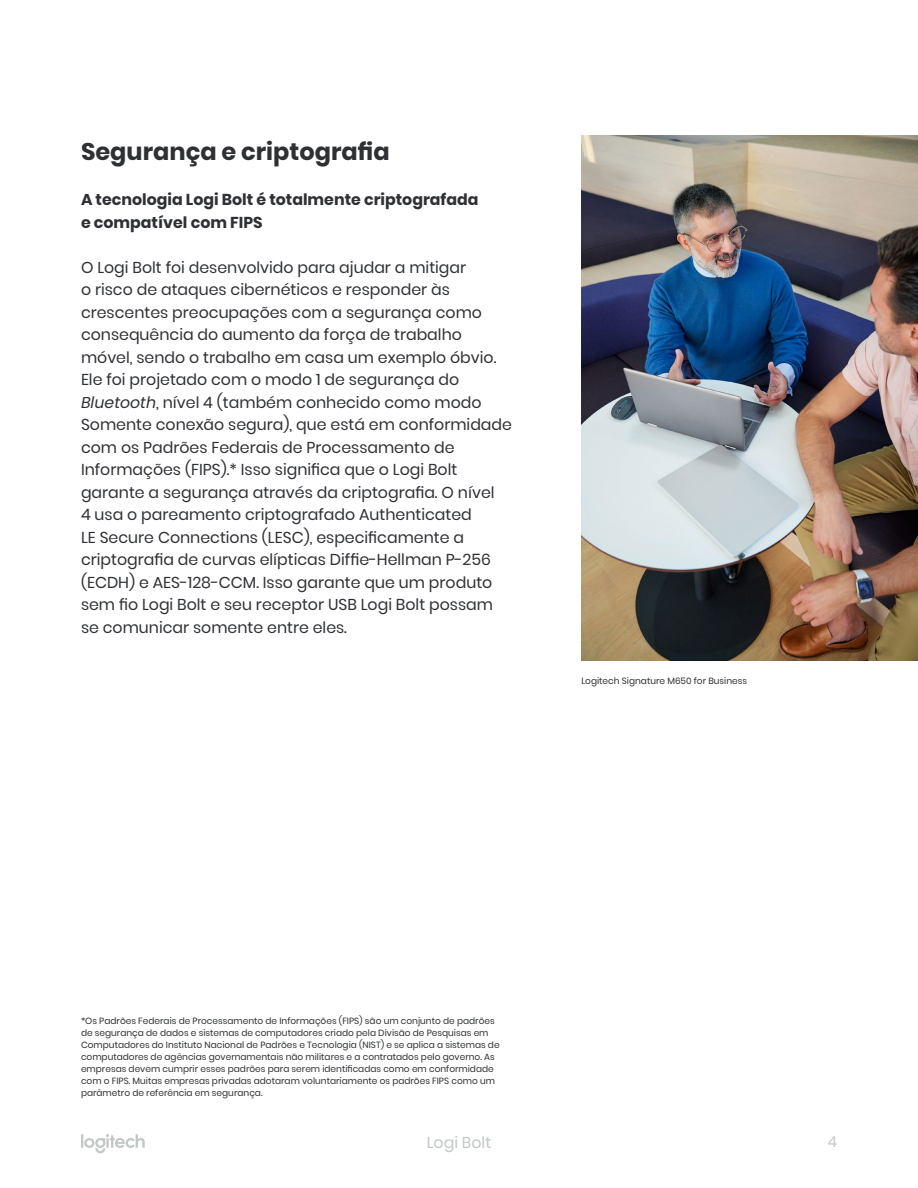
<style>
.page{position:relative;width:918px;height:1188px;background:#fff}
.page>*{position:absolute;margin:0;border:0;box-sizing:border-box;transform-origin:0 0}
.t1{font:700 24px "Poppins";color:#2e3033}
.t2{font:15.75px/22.5px "Poppins";color:#2e3033}
.t3{font:700 15.75px/22.5px "Poppins";color:#2e3033}
.t4{font:15.75px "Poppins";color:#c2c7c7}
.t5{font:15px "Poppins";color:#c2c7c7}
.t6{font:9px/12px "Poppins";color:#2e3033}
.s1{font-style:italic}
</style>
<div class="page">
<svg style="left:81px;top:1134px;width:65px;height:19px"></svg>
<img style="left:581px;top:135px;width:337px;height:526px">
<h1 class="t1" style="left:81px;top:138px;width:310px">Segurança e criptografia</h1>
<p class="t3" style="left:81px;top:189px;width:399px">A tecnologia Logi Bolt é totalmente criptografada e compatível com FIPS</p>
<p class="t2" style="left:81px;top:256px;width:433px">O Logi Bolt foi desenvolvido para ajudar a mitigar<br>o risco de ataques cibernéticos e responder às crescentes preocupações com a segurança como consequência do aumento da força de trabalho móvel, sendo o trabalho em casa um exemplo óbvio.<br>Ele foi projetado com o modo 1 de segurança do <span class="s1">Bluetooth</span>, nível 4 (também conhecido como modo Somente conexão segura), que está em conformidade com os Padrões Federais de Processamento de Informações (FIPS).* Isso significa que o Logi Bolt garante a segurança através da criptografia. O nível<br>4 usa o pareamento criptografado Authenticated<br>LE Secure Connections (LESC), especificamente a criptografia de curvas elípticas Diffie-Hellman P-256 (ECDH) e AES-128-CCM. Isso garante que um produto sem fio Logi Bolt e seu receptor USB Logi Bolt possam se comunicar somente entre eles.</p>
<p class="t6" style="left:581px;top:675px;width:167px">Logitech Signature M650 for Business</p>
<p class="t6" style="left:81px;top:1014px;width:420px">*Os Padrões Federais de Processamento de Informações (FIPS) são um conjunto de padrões de segurança de dados e sistemas de computadores criado pela Divisão de Pesquisas em Computadores do Instituto Nacional de Padrões e Tecnologia (NIST) e se aplica a sistemas de computadores de agências governamentais não militares e a contratados pelo governo. As empresas devem cumprir esses padrões para serem identificadas como em conformidade com o FIPS. Muitas empresas privadas adotaram voluntariamente os padrões FIPS como um parâmetro de referência em segurança.</p>
<p class="t4" style="left:427px;top:1134px;width:66px">Logi Bolt</p>
<p class="t5" style="left:828px;top:1134px;width:11px">4</p>
</div>
